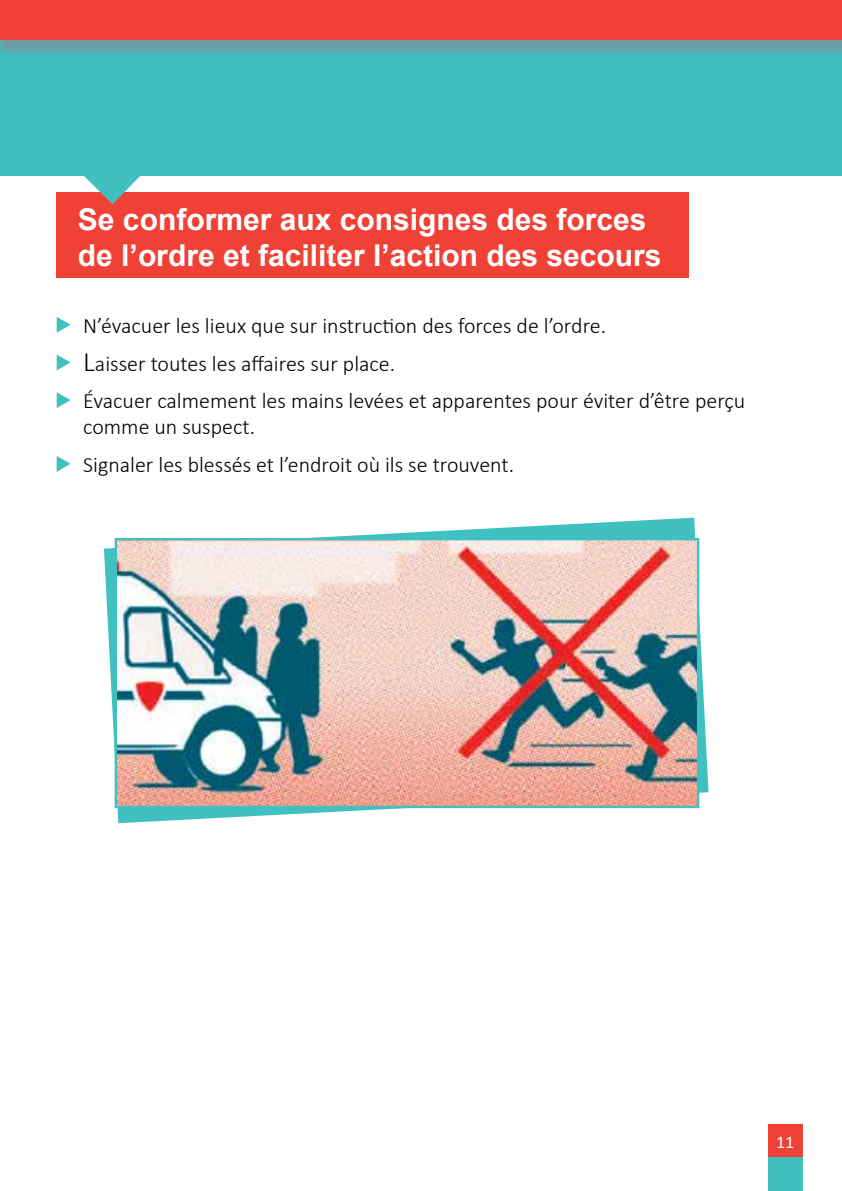
<style>
.page{position:relative;width:842px;height:1191px;background:#fff}
.page>*{position:absolute;margin:0;border:0;box-sizing:border-box;transform-origin:0 0}
.t1{font:700 30px/36px "Arial";color:#fff}
.t2{font:300 22px/37.6px "Calibri";color:#000}
.t3{font:18px "Calibri";color:#fff}
.s1{font-size:28px}
</style>
<div class="page">
<div style="left:768px;top:1124px;width:34px;height:33px;background:#ef4136"></div>
<div style="left:0;top:0;width:842px;height:176px;background:#40c0c0"></div>
<div style="left:768px;top:1157px;width:34px;height:34px;background:#40c0c0"></div>
<div style="left:0;top:0;width:842px;height:59px;background:#7a94a2;opacity:.8"></div>
<div style="left:0;top:0;width:842px;height:40px;background:#ef4136"></div>
<div style="left:57px;top:193px;width:632px;height:85px;background:#ef4136"></div>
<svg style="left:57px;top:317px;width:14px;height:16px"></svg>
<svg style="left:57px;top:355px;width:14px;height:15px"></svg>
<svg style="left:57px;top:392px;width:14px;height:16px"></svg>
<svg style="left:57px;top:456px;width:14px;height:16px"></svg>
<svg style="left:78px;top:176px;width:68px;height:28px"></svg>
<svg style="left:104px;top:517px;width:604px;height:306px"></svg>
<img style="left:118px;top:541px;width:578px;height:264px">
<div style="left:115px;top:538px;width:584px;height:270px;border:2px solid #40c0c0"></div>
<h1 class="t1" style="left:78px;top:202px;width:585px">Se conformer aux consignes des forces de l’ordre et faciliter l’action des secours</h1>
<p class="t2" style="left:83px;top:306px;width:664px">N’évacuer les lieux que sur instruction des forces de l’ordre.<br><span class="s1">L</span>aisser toutes les affaires sur place.<br>Évacuer calmement les mains levées et apparentes pour éviter d’être perçu</p>
<p class="t2" style="left:83px;top:408px;width:432px">comme un suspect.<br>Signaler les blessés et l’endroit où ils se trouvent.</p>
<p class="t3" style="left:776px;top:1130px;width:20px">11</p>
</div>
